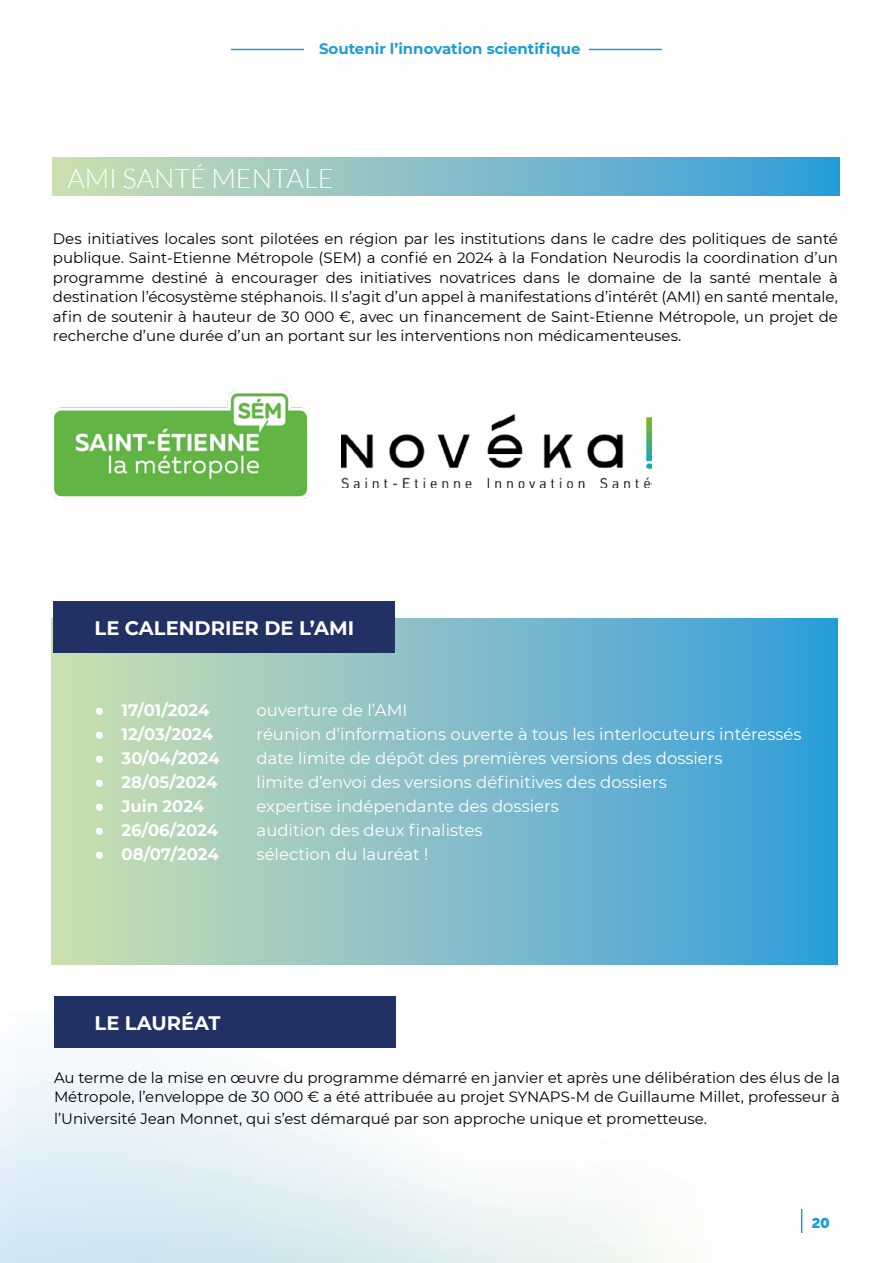
<style>
.page{position:relative;width:893px;height:1263px;background:#fff}
.page>*{position:absolute;margin:0;border:0;box-sizing:border-box;transform-origin:0 0}
.t1{font:300 27px "Lato";color:#fff}
.t2{font:700 19.5px "Montserrat";color:#fff}
.t3{font:16.5px "Montserrat";color:#fff}
.t4{font:700 16.5px "Montserrat";color:#fff}
.t5{font:15px/19.5px "Montserrat";color:#000;text-align:justify}
.t6{font:700 15px "Montserrat";color:#1d9dd8}
.t7{font:900 13.5px "Kit Sans";color:#1d9dd8}
.s1{font-family:"Arial";font-weight:900}
</style>
<div class="page">
<svg style="left:801px;top:1209px;width:1px;height:24px"></svg>
<svg style="left:0;top:1012px;width:685px;height:251px"></svg>
<div style="left:53px;top:158px;width:786px;height:38px;background:linear-gradient(to right,#d2e0b2,#359ddc)"></div>
<img style="left:341px;top:414px;width:310px;height:74px">
<img style="left:52px;top:390px;width:258px;height:108px">
<div style="left:52px;top:618px;width:786px;height:347px;background:linear-gradient(to right,#d2e0b2,#359ddc)"></div>
<div style="left:53px;top:602px;width:341px;height:51px;background:#223163"></div>
<div style="left:54px;top:996px;width:341px;height:52px;background:#223163"></div>
<hr style="left:231px;top:49px;width:73px;height:1px;background:#2b96d4">
<hr style="left:589px;top:49px;width:73px;height:1px;background:#2b96d4">
<p class="t6" style="left:319px;top:38px;width:263px">Soutenir l’innovation scientifique</p>
<h1 class="t1" style="left:67px;top:163px;width:268px">AMI SANTÉ MENTALE</h1>
<p class="t5" style="left:53px;top:228px;width:786px">Des initiatives locales sont pilotées en région par les institutions dans le cadre des politiques de santé publique. Saint-Etienne Métropole (SEM) a confié en 2024 à la Fondation Neurodis la coordination d’un programme destiné à encourager des initiatives novatrices dans le domaine de la santé mentale à destination l’écosystème stéphanois. Il s’agit d’un appel à manifestations d’intérêt (AMI) en santé mentale, afin de soutenir à hauteur de 30 000 €, avec un financement de Saint-Etienne Métropole, un projet de recherche d’une durée d’un an portant sur les interventions non médicamenteuses.</p>
<h2 class="t2" style="left:95px;top:614px;width:261px">LE CALENDRIER DE L’AMI</h2>
<p class="t4" style="left:95px;top:698px;width:116px"><span class="s1">●</span> 17/01/2024</p>
<p class="t3" style="left:257px;top:698px;width:152px">ouverture de l’AMI</p>
<p class="t4" style="left:95px;top:722px;width:120px"><span class="s1">●</span> 12/03/2024</p>
<p class="t3" style="left:257px;top:722px;width:547px">réunion d’informations ouverte à tous les interlocuteurs intéressés</p>
<p class="t4" style="left:95px;top:746px;width:126px"><span class="s1">●</span> 30/04/2024</p>
<p class="t3" style="left:257px;top:746px;width:467px">date limite de dépôt des premières versions des dossiers</p>
<p class="t4" style="left:95px;top:770px;width:124px"><span class="s1">●</span> 28/05/2024</p>
<p class="t3" style="left:257px;top:770px;width:412px">limite d’envoi des versions définitives des dossiers</p>
<p class="t4" style="left:95px;top:794px;width:111px"><span class="s1">●</span> Juin 2024</p>
<p class="t3" style="left:257px;top:794px;width:304px">expertise indépendante des dossiers</p>
<p class="t4" style="left:95px;top:818px;width:125px"><span class="s1">●</span> 26/06/2024</p>
<p class="t3" style="left:257px;top:818px;width:227px">audition des deux finalistes</p>
<p class="t4" style="left:95px;top:842px;width:126px"><span class="s1">●</span> 08/07/2024</p>
<p class="t3" style="left:257px;top:842px;width:173px">sélection du lauréat !</p>
<h2 class="t2" style="left:95px;top:1009px;width:128px">LE LAURÉAT</h2>
<p class="t5" style="left:54px;top:1067px;width:787px">Au terme de la mise en œuvre du programme démarré en janvier et après une délibération des élus de la<br>Métropole, l’enveloppe de 30 000 € a été attribuée au projet SYNAPS-M de Guillaume Millet, professeur à</p>
<p class="t5" style="left:54px;top:1108px;width:655px">l’Université Jean Monnet, qui s’est démarqué par son approche unique et prometteuse.</p>
<p class="t7" style="left:812px;top:1211px;width:19px">20</p>
</div>
